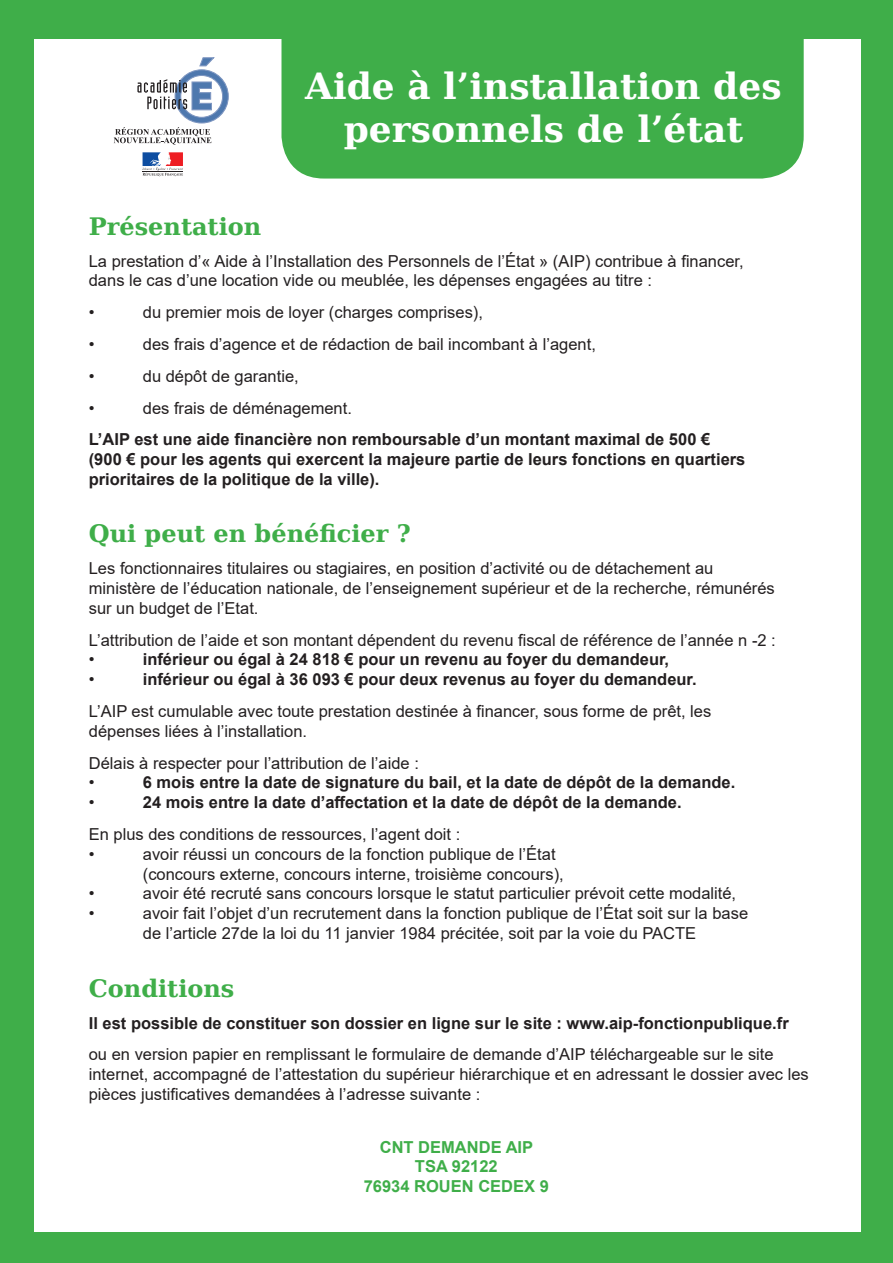
<style>
.page{position:relative;width:893px;height:1263px;background:#3fae49}
.page>*{position:absolute;margin:0;border:0;box-sizing:border-box;transform-origin:0 0}
.t1{font:700 36px/43.2px "DejaVu Serif";color:#fff;text-align:center}
.t2{font:700 24px "DejaVu Serif";color:#3fae49}
.t3{font:16.5px/19.8px "Arial";color:#231f20}
.t4{font:700 16.5px/19.8px "Arial";color:#231f20}
.t5{font:700 16.5px/19.8px "Arial";color:#3fae49;text-align:center}
</style>
<div class="page">
<div style="left:34px;top:40px;width:826px;height:1192px;background:#fff"></div>
<svg style="left:114px;top:57px;width:115px;height:88px"></svg>
<svg style="left:142px;top:152px;width:41px;height:24px"></svg>
<div style="left:281px;top:39px;width:523px;height:140px;background:#3fae49"></div>
<h1 class="t1" style="left:305px;top:63px;width:478px">Aide à l’installation des personnels de l’état</h1>
<h2 class="t2" style="left:89px;top:207px;width:174px">Présentation</h2>
<p class="t3" style="left:89px;top:251px;width:656px">La prestation d’« Aide à l’Installation des Personnels de l’État » (AIP) contribue à financer, dans le cas d’une location vide ou meublée, les dépenses engagées au titre :</p>
<p class="t3" style="left:89px;top:302px;width:7px">•</p>
<p class="t3" style="left:143px;top:302px;width:342px">du premier mois de loyer (charges comprises),</p>
<p class="t3" style="left:89px;top:334px;width:7px">•</p>
<p class="t3" style="left:143px;top:334px;width:455px">des frais d’agence et de rédaction de bail incombant à l’agent,</p>
<p class="t3" style="left:89px;top:366px;width:7px">•</p>
<p class="t3" style="left:143px;top:366px;width:157px">du dépôt de garantie,</p>
<p class="t3" style="left:89px;top:398px;width:7px">•</p>
<p class="t3" style="left:143px;top:398px;width:211px">des frais de déménagement.</p>
<p class="t4" style="left:89px;top:430px;width:658px">L’AIP est une aide financière non remboursable d’un montant maximal de 500 € (900 € pour les agents qui exercent la majeure partie de leurs fonctions en quartiers prioritaires de la politique de la ville).</p>
<h2 class="t2" style="left:89px;top:515px;width:324px">Qui peut en bénéficier ?</h2>
<p class="t3" style="left:89px;top:558px;width:687px">Les fonctionnaires titulaires ou stagiaires, en position d’activité ou de détachement au ministère de l’éducation nationale, de l’enseignement supérieur et de la recherche, rémunérés sur un budget de l’Etat.</p>
<p class="t3" style="left:89px;top:630px;width:688px">L’attribution de l’aide et son montant dépendent du revenu fiscal de référence de l’année n -2 : •</p>
<p class="t4" style="left:143px;top:650px;width:528px">inférieur ou égal à 24 818 € pour un revenu au foyer du demandeur,</p>
<p class="t3" style="left:89px;top:669px;width:7px">•</p>
<p class="t4" style="left:143px;top:670px;width:555px">inférieur ou égal à 36 093 € pour deux revenus au foyer du demandeur.</p>
<p class="t3" style="left:89px;top:701px;width:624px">L’AIP est cumulable avec toute prestation destinée à financer, sous forme de prêt, les dépenses liées à l’installation.</p>
<p class="t3" style="left:89px;top:753px;width:332px">Délais à respecter pour l’attribution de l’aide : •</p>
<p class="t4" style="left:143px;top:773px;width:594px">6 mois entre la date de signature du bail, et la date de dépôt de la demande.</p>
<p class="t3" style="left:89px;top:792px;width:7px">•</p>
<p class="t4" style="left:143px;top:793px;width:540px">24 mois entre la date d’affectation et la date de dépôt de la demande.</p>
<p class="t3" style="left:89px;top:824px;width:373px">En plus des conditions de ressources, l’agent doit : •</p>
<p class="t3" style="left:143px;top:844px;width:422px">avoir réussi un concours de la fonction publique de l’État (concours externe, concours interne, troisième concours),</p>
<p class="t3" style="left:89px;top:884px;width:7px">•</p>
<p class="t3" style="left:143px;top:884px;width:595px">avoir été recruté sans concours lorsque le statut particulier prévoit cette modalité,</p>
<p class="t3" style="left:89px;top:903px;width:7px">•</p>
<p class="t3" style="left:143px;top:903px;width:607px">avoir fait l’objet d’un recrutement dans la fonction publique de l’État soit sur la base de l’article 27de la loi du 11 janvier 1984 précitée, soit par la voie du PACTE</p>
<h2 class="t2" style="left:89px;top:969px;width:147px">Conditions</h2>
<p class="t4" style="left:89px;top:1013px;width:701px">Il est possible de constituer son dossier en ligne sur le site : www.aip-fonctionpublique.fr</p>
<p class="t3" style="left:89px;top:1044px;width:721px">ou en version papier en remplissant le formulaire de demande d’AIP téléchargeable sur le site internet, accompagné de l’attestation du supérieur hiérarchique et en adressant le dossier avec les pièces justificatives demandées à l’adresse suivante :</p>
<p class="t5" style="left:364px;top:1137px;width:187px">CNT DEMANDE AIP<br>TSA 92122<br>76934 ROUEN CEDEX 9</p>
</div>
